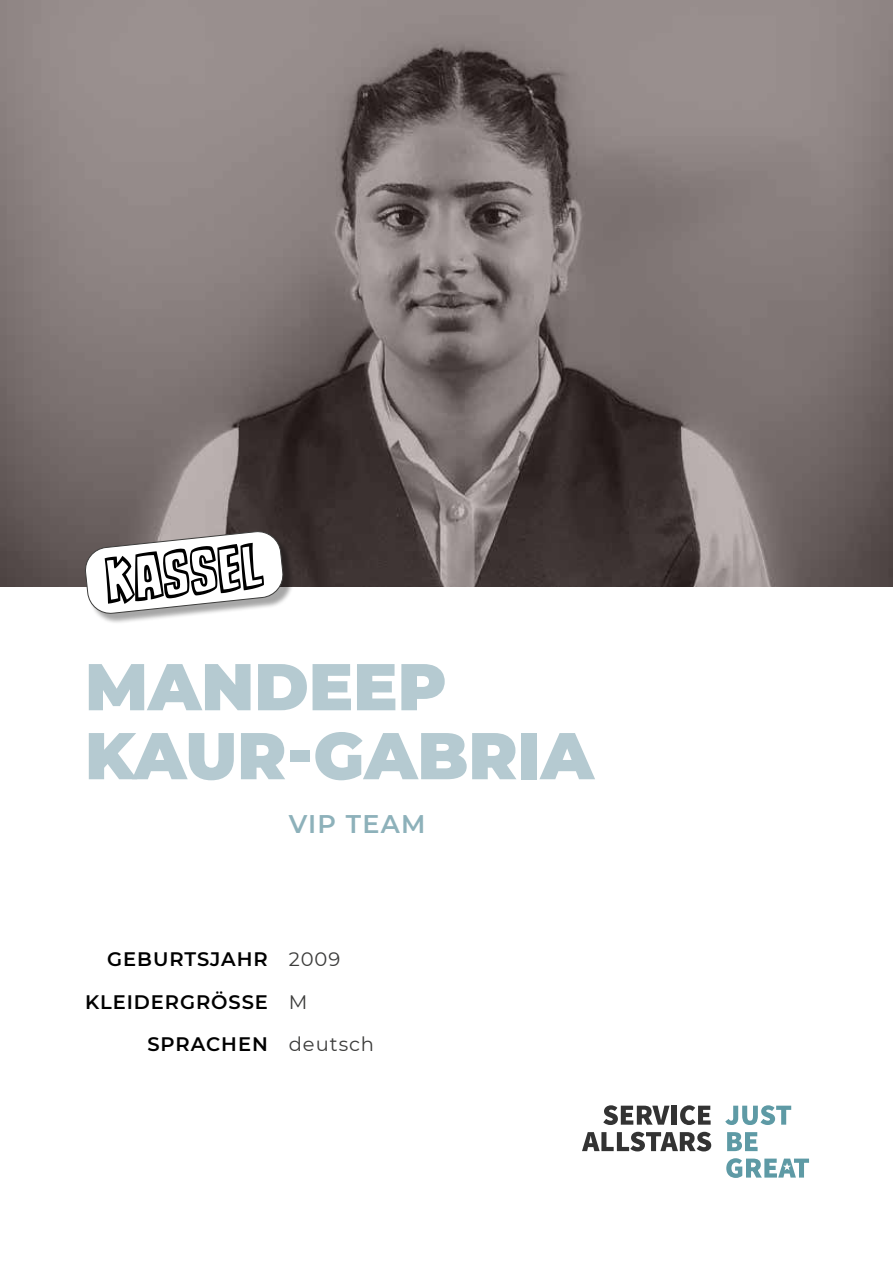
<style>
.page{position:relative;width:893px;height:1263px;background:#fff}
.page>*{position:absolute;margin:0;border:0;box-sizing:border-box;transform-origin:0 0}
.t1{font:67.35px "CC Dynamic Duo Open Variable";color:#000}
.t2{font:900 66px/69px "Montserrat";color:#b5cad1}
.t3{font:600 25.5px "Montserrat";letter-spacing:.05em;color:#8db1ba}
.t4{font:600 19.5px/42.5px "Montserrat";letter-spacing:.045em;color:#000;text-align:right}
.t5{font:19.5px/42.5px "Montserrat";letter-spacing:.05em;color:#3c3c3b}
</style>
<div class="page">
<img style="left:0;top:0;width:893px;height:587px">
<svg style="left:603px;top:1105px;width:67px;height:20px"></svg>
<div style="left:672px;top:1106px;width:5px;height:19px;background:#333"></div>
<svg style="left:680px;top:1105px;width:31px;height:20px"></svg>
<svg style="left:582px;top:1132px;width:129px;height:19px"></svg>
<svg style="left:725px;top:1105px;width:84px;height:73px"></svg>
<div style="left:87px;top:533px;width:207px;height:92px;background:#000;opacity:.35"></div>
<svg style="left:84px;top:530px;width:200px;height:84px"></svg>
<h1 class="t1" style="left:101px;top:539px;width:160px;rotate:-6deg">KASSEL</h1>
<h2 class="t2" style="left:85px;top:648px;width:510px">MANDEEP<br>KAUR-GABRIA</h2>
<h3 class="t3" style="left:289px;top:805px;width:138px">VIP TEAM</h3>
<p class="t4" style="left:85px;top:937px;width:184px">GEBURTSJAHR<br>KLEIDERGRÖSSE<br>SPRACHEN</p>
<p class="t5" style="left:289px;top:937px;width:87px">2009<br>M deutsch</p>
</div>
